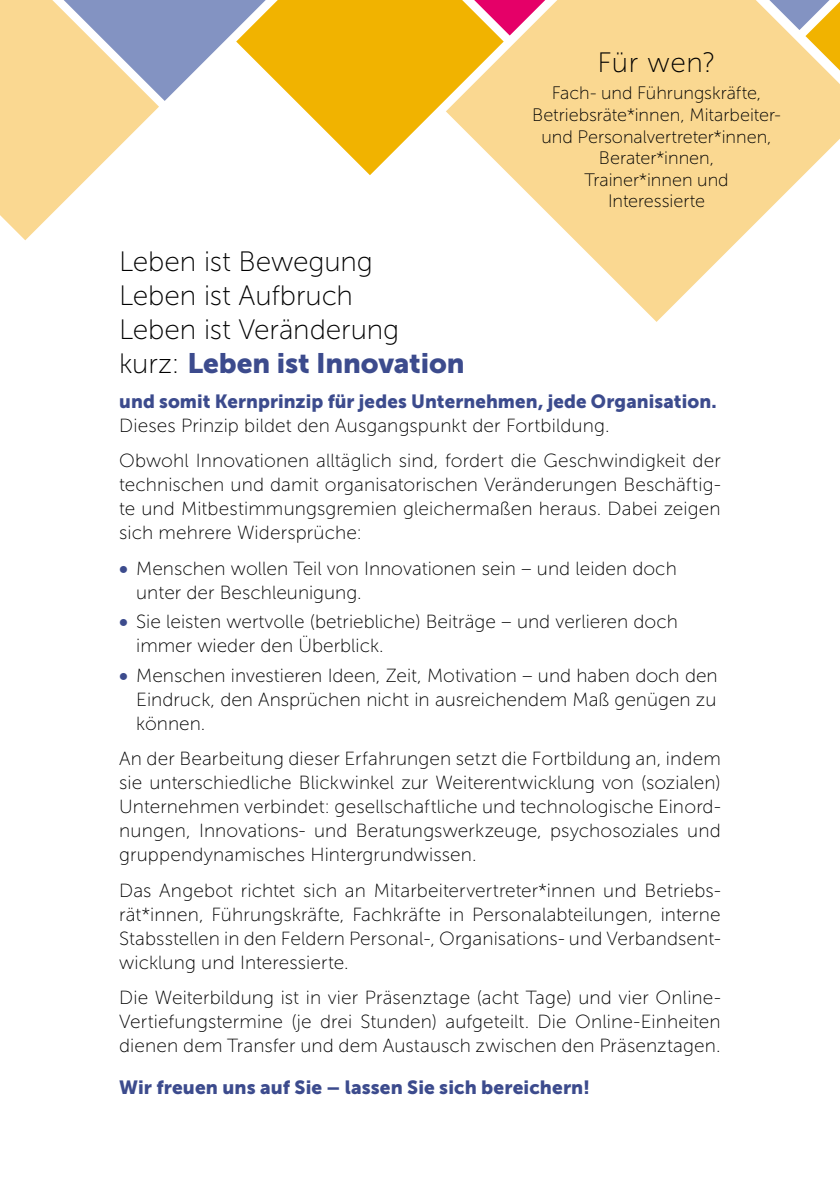
<style>
.page{position:relative;width:840px;height:1191px;background:#fff}
.page>*{position:absolute;margin:0;border:0;box-sizing:border-box;transform-origin:0 0}
.t1{font:28px/34px "Museo Sans 100";letter-spacing:-.005em;color:#000}
.t2{font:28px "Museo Sans 900";letter-spacing:-.005em;color:#3c4b8d}
.t3{font:19px/24px "Museo Sans 100";color:#000;text-align:justify}
.t4{font:19px "Museo Sans 900";letter-spacing:.005em;color:#3c4b8d}
.t5{font:18px/21.6px "Museo Sans 100";color:#000;text-align:center}
.s1{font-family:"Museo Sans 100";color:#000}
.s2{font-family:"Museo Sans 900";color:#3c4b8d}
</style>
<div class="page">
<svg style="left:265px;top:0;width:180px;height:175px;fill:#f1b300"></svg>
<svg style="left:445px;top:0;width:394px;height:322px;fill:#fad891"></svg>
<svg style="left:769px;top:0;width:70px;height:71px"></svg>
<svg style="left:0;top:0;width:265px;height:240px"></svg>
<h1 class="t1" style="left:597px;top:46px;width:119px">Für wen?</h1>
<p class="t5" style="left:532px;top:83px;width:250px">Fach- und Führungskräfte,<br>Betriebsräte*innen, Mitarbeiter&shy;und Personalvertreter*innen,<br>Berater*innen,<br>Trainer*innen und<br>Interessierte</p>
<h1 class="t1" style="left:119px;top:244px;width:281px">Leben ist Bewegung<br>Leben ist Aufbruch<br>Leben ist Veränderung</h1>
<h1 class="t2" style="left:119px;top:347px;width:346px"><span class="s1">kurz:</span> Leben ist Innovation</h1>
<p class="t4" style="left:119px;top:390px;width:598px">und somit Kernprinzip für jedes Unternehmen, jede Organisation.</p>
<p class="t3" style="left:119px;top:408px;width:602px;line-height:35.4px">Dieses Prinzip bildet den Ausgangspunkt der Fortbildung.<br>Obwohl Innovationen alltäglich sind, fordert die Geschwindigkeit der</p>
<p class="t3" style="left:119px;top:473px;width:602px">technischen und damit organisatorischen Veränderungen Beschäftig&shy;te und Mitbestimmungsgremien gleichermaßen heraus. Dabei zeigen sich mehrere Widersprüche:</p>
<p class="t3" style="left:136px;top:556px;width:542px;text-indent:-17px"><span class="s2">•</span> Menschen wollen Teil von Innovationen sein – und leiden doch unter der Beschleunigung.</p>
<p class="t3" style="left:136px;top:610px;width:543px;text-indent:-17px"><span class="s2">•</span> Sie leisten wertvolle (betriebliche) Beiträge – und verlieren doch immer wieder den Überblick.</p>
<p class="t3" style="left:136px;top:664px;width:582px;text-indent:-17px"><span class="s2">•</span> Menschen investieren Ideen, Zeit, Motivation – und haben doch den Eindruck, den Ansprüchen nicht in ausreichendem Maß genügen zu können.</p>
<p class="t3" style="left:119px;top:747px;width:602px">An der Bearbeitung dieser Erfahrungen setzt die Fortbildung an, indem sie unterschiedliche Blickwinkel zur Weiterentwicklung von (sozialen)<br>Unternehmen verbindet: gesellschaftliche und technologische Einord&shy;nungen, Innovations- und Beratungswerkzeuge, psychosoziales und gruppendynamisches Hintergrundwissen.</p>
<p class="t3" style="left:119px;top:878px;width:602px">Das Angebot richtet sich an Mitarbeitervertreter*innen und Betriebs&shy;rät*innen, Führungskräfte, Fachkräfte in Personalabteilungen, interne Stabsstellen in den Feldern Personal-, Organisations- und Verbandsent&shy;wicklung und Interessierte.</p>
<p class="t3" style="left:119px;top:985px;width:602px">Die Weiterbildung ist in vier Präsenztage (acht Tage) und vier Online-Vertiefungstermine (je drei Stunden) aufgeteilt. Die Online-Einheiten dienen dem Transfer und dem Austausch zwischen den Präsenztagen.</p>
<p class="t4" style="left:119px;top:1076px;width:472px">Wir freuen uns auf Sie – lassen Sie sich bereichern!</p>
</div>
